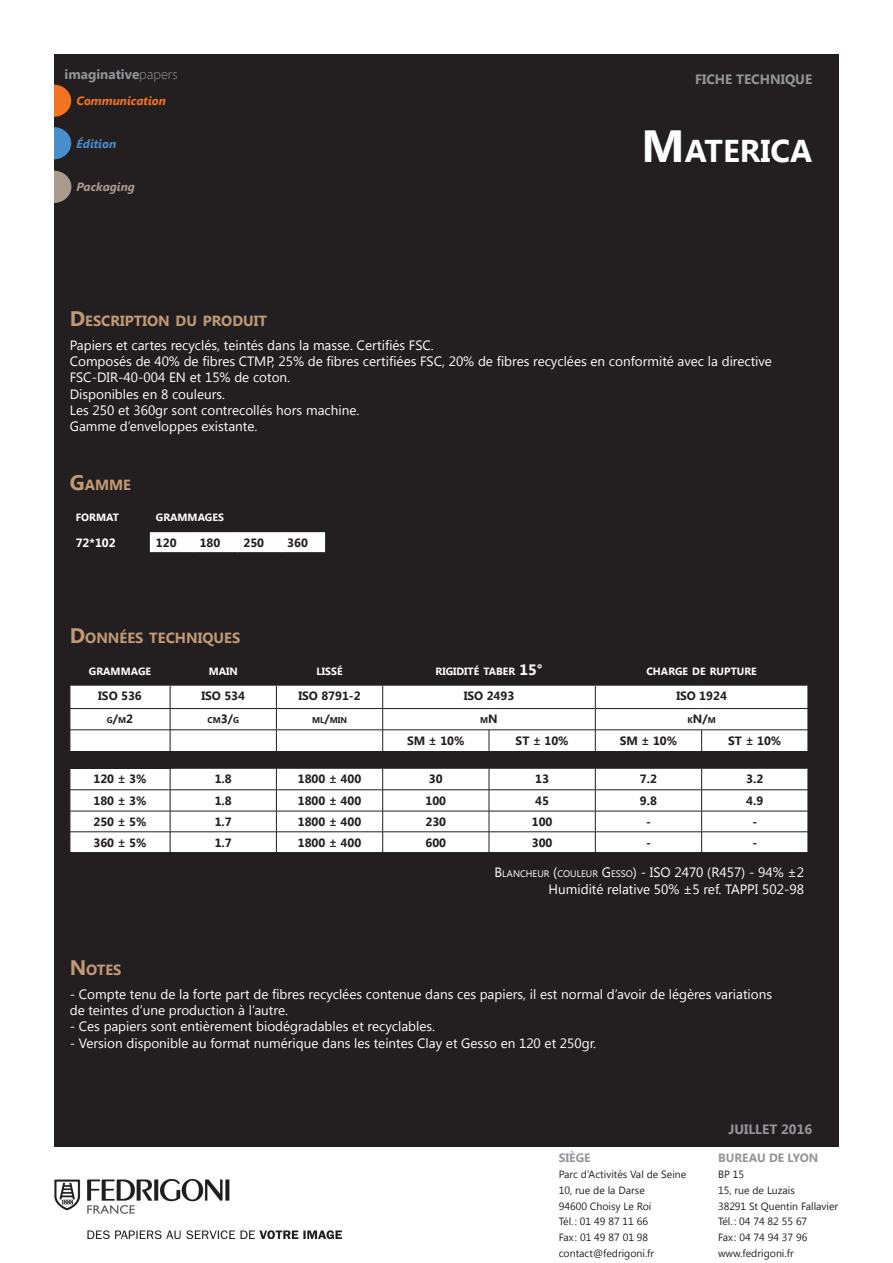
<style>
.page{position:relative;width:893px;height:1263px;background:#fff}
.page>*{position:absolute;margin:0;border:0;box-sizing:border-box;transform-origin:0 0}
.t1{font:700 31.5px "Segoe UI";color:#fff}
.t2{font:700 14.7px "Segoe UI";color:#c29975}
.t3{font:13.5px/16.2px "Segoe UI";color:#fff}
.t4{font:700 13.5px "Segoe UI";color:#939598}
.t5{font:700 12px "Segoe UI";color:#231f20}
.t6{font:700 12px "Segoe UI";color:#939598}
.t7{font:italic 700 12px "Segoe UI";color:#f47321}
.t8{font:italic 700 12px "Segoe UI";color:#a99a8c}
.t9{font:italic 700 12px "Segoe UI";color:#468fcc}
.t10{font:700 12px "Segoe UI";color:#fff}
.t11{font:10.5px/15.8px "Segoe UI";color:#231f20}
.t12{font:700 10.5px "Segoe UI";color:#fff}
.t13{font:700 8.4px "Segoe UI";color:#231f20}
.s1{font-weight:300}
.s2{font-size:45px}
.s3{font-size:21px}
.s4{font-size:15px}
.s5{font-size:12px}
.s6{font-style:inherit}
.s7{font-size:9.45px}
</style>
<div class="page">
<div style="left:54px;top:54px;width:785px;height:1092px;background:#231f20"></div>
<img style="left:54px;top:1178px;width:288px;height:62px">
<svg style="left:54px;top:85px;width:17px;height:32px"></svg>
<svg style="left:54px;top:127px;width:17px;height:32px"></svg>
<svg style="left:54px;top:171px;width:17px;height:32px"></svg>
<div style="left:150px;top:532px;width:175px;height:20px;background:#fff"></div>
<svg style="left:70px;top:685px;width:738px;height:167px;background:#dedddd"></svg>
<p class="t4" style="left:65px;top:65px;width:115px">imaginative<span class="s1">papers</span></p>
<p class="t7" style="left:77px;top:92px;width:91px">Communication</p>
<p class="t9" style="left:77px;top:135px;width:41px">Édition</p>
<p class="t8" style="left:77px;top:178px;width:60px">Packaging</p>
<p class="t4" style="left:695px;top:70px;width:118px">FICHE TECHNIQUE</p>
<h1 class="t1" style="left:642px;top:128px;width:172px"><span class="s2">M</span>ATERICA</h1>
<p class="t2" style="left:70px;top:310px;width:199px"><span class="s3">D</span>ESCRIPTION DU PRODUIT</p>
<p class="t3" style="left:70px;top:336px;width:704px">Papiers et cartes recyclés, teintés dans la masse. Certifiés FSC.<br>Composés de 40% de fibres CTMP, 25% de fibres certifiées FSC, 20% de fibres recyclées en conformité avec la directive FSC-DIR-40-004 EN et 15% de coton.<br>Disponibles en 8 couleurs.<br>Les 250 et 360gr sont contrecollés hors machine.<br>Gamme d’enveloppes existante.</p>
<p class="t2" style="left:70px;top:474px;width:63px"><span class="s3">G</span>AMM E</p>
<p class="t12" style="left:76px;top:510px;width:45px">FORMAT</p>
<p class="t12" style="left:156px;top:510px;width:70px">GRAMMAGES</p>
<p class="t10" style="left:76px;top:534px;width:41px">72*102</p>
<p class="t5" style="left:156px;top:534px;width:22px">120</p>
<p class="t5" style="left:200px;top:534px;width:22px">180</p>
<p class="t5" style="left:243px;top:534px;width:22px">250</p>
<p class="t5" style="left:287px;top:534px;width:22px">360</p>
<p class="t2" style="left:70px;top:628px;width:172px"><span class="s3">D</span>ONNÉES TECHNIQUES</p>
<p class="t12" style="left:89px;top:664px;width:64px">GRAMMAGE</p>
<p class="t12" style="left:209px;top:664px;width:31px">MAIN</p>
<p class="t12" style="left:316px;top:664px;width:28px">LISSÉ</p>
<p class="t12" style="left:435px;top:664px;width:108px">RIGIDITÉ TABER <span class="s4">15°</span></p>
<p class="t12" style="left:646px;top:664px;width:112px">CHARGE DE RUPTURE</p>
<p class="t5" style="left:98px;top:687px;width:8px">ISO</p>
<p class="t5" style="left:121px;top:687px;width:22px">536</p>
<p class="t5" style="left:201px;top:687px;width:8px">ISO</p>
<p class="t5" style="left:224px;top:687px;width:22px">534</p>
<p class="t5" style="left:298px;top:687px;width:8px">ISO</p>
<p class="t5" style="left:321px;top:687px;width:41px">8791-2</p>
<p class="t5" style="left:464px;top:687px;width:8px">ISO</p>
<p class="t5" style="left:487px;top:687px;width:29px">2493</p>
<p class="t5" style="left:676px;top:687px;width:8px">ISO</p>
<p class="t5" style="left:699px;top:687px;width:29px">1924</p>
<p class="t13" style="left:107px;top:714px;width:28px">G<span class="s5">/</span>M<span class="s5">2</span></p>
<p class="t13" style="left:207px;top:714px;width:32px">CM <span class="s5">3/</span>G</p>
<p class="t13" style="left:312px;top:714px;width:36px">M L<span class="s5">/</span>MIN</p>
<p class="t13" style="left:480px;top:714px;width:17px">M<span class="s5">N</span></p>
<p class="t13" style="left:687px;top:714px;width:28px">K<span class="s5">N/</span>M</p>
<p class="t5" style="left:407px;top:732px;width:59px">SM ± 10%</p>
<p class="t5" style="left:516px;top:732px;width:55px">ST ± 10%</p>
<p class="t5" style="left:620px;top:732px;width:59px">SM ± 10%</p>
<p class="t5" style="left:728px;top:732px;width:55px">ST ± 10%</p>
<p class="t5" style="left:93px;top:770px;width:55px">120 ± 3%</p>
<p class="t5" style="left:215px;top:770px;width:19px">1.8</p>
<p class="t5" style="left:298px;top:770px;width:65px">1800 ± 400</p>
<p class="t5" style="left:429px;top:770px;width:15px">30</p>
<p class="t5" style="left:535px;top:770px;width:15px">13</p>
<p class="t5" style="left:640px;top:770px;width:19px">7.2</p>
<p class="t5" style="left:746px;top:770px;width:19px">3.2</p>
<p class="t5" style="left:93px;top:792px;width:55px">180 ± 3%</p>
<p class="t5" style="left:215px;top:792px;width:19px">1.8</p>
<p class="t5" style="left:298px;top:792px;width:65px">1800 ± 400</p>
<p class="t5" style="left:425px;top:792px;width:22px">100</p>
<p class="t5" style="left:535px;top:792px;width:15px">45</p>
<p class="t5" style="left:640px;top:792px;width:19px">9.8</p>
<p class="t5" style="left:746px;top:792px;width:19px">4.9</p>
<p class="t5" style="left:93px;top:813px;width:55px">250 ± 5%</p>
<p class="t5" style="left:215px;top:813px;width:19px">1.7</p>
<p class="t5" style="left:298px;top:813px;width:65px">1800 ± 400</p>
<p class="t5" style="left:425px;top:813px;width:22px">230</p>
<p class="t5" style="left:532px;top:813px;width:22px">100</p>
<p class="t5" style="left:646px;top:813px;width:6px">-</p>
<p class="t5" style="left:752px;top:813px;width:6px">-</p>
<p class="t5" style="left:93px;top:834px;width:55px">360 ± 5%</p>
<p class="t5" style="left:215px;top:834px;width:19px">1.7</p>
<p class="t5" style="left:298px;top:834px;width:65px">1800 ± 400</p>
<p class="t5" style="left:425px;top:834px;width:22px">600</p>
<p class="t5" style="left:532px;top:834px;width:22px">300</p>
<p class="t5" style="left:646px;top:834px;width:6px">-</p>
<p class="t5" style="left:752px;top:834px;width:6px">-</p>
<p class="t3" style="left:494px;top:863px;width:311px;line-height:17px;text-align:right"><span class="s6">B</span><span class="s7">LANCHEUR</span> <span class="s6">(</span><span class="s7">COULEUR</span> <span class="s6">G</span><span class="s7">ESSO</span><span class="s6">) - ISO 2470 (R457) - 94% ±2<br>H</span> umidité relative 50% <span class="s6">±5</span> ref. TAPPI 502-98</p>
<p class="t2" style="left:70px;top:959px;width:53px"><span class="s3">N</span> OTES</p>
<p class="t3" style="left:70px;top:985px;width:704px">- Compte tenu de la forte part de fibres recyclées contenue dans ces papiers, il est normal d’avoir de légères variations de teintes d’une production à l’autre.</p>
<p class="t3" style="left:70px;top:1018px;width:367px">- Ces papiers sont entièrement biodégradables et recyclables.</p>
<p class="t3" style="left:70px;top:1034px;width:528px">- Version disponible au format numérique dans les teintes Clay et Gesso en 120 et 250gr.</p>
<p class="t6" style="left:559px;top:1149px;width:33px">SIÈGE</p>
<p class="t11" style="left:559px;top:1166px;width:129px">Parc d’Activités Val de Seine<br>10, rue de la Darse<br>94600 Choisy Le Roi<br>Tél. : 01 49 87 11 66<br>Fax : 01 49 87 01 98 contact@fedrigoni.fr</p>
<p class="t4" style="left:728px;top:1119px;width:85px">JUILLET 2016</p>
<p class="t6" style="left:718px;top:1149px;width:102px">BUREAU DE LYON</p>
<p class="t11" style="left:718px;top:1166px;width:122px">BP 15<br>15, rue de Luzais<br>38291 St Quentin Fallavier<br>Tél. : 04 74 82 55 67<br>Fax : 04 74 94 37 96 www.fedrigoni.fr</p>
</div>
